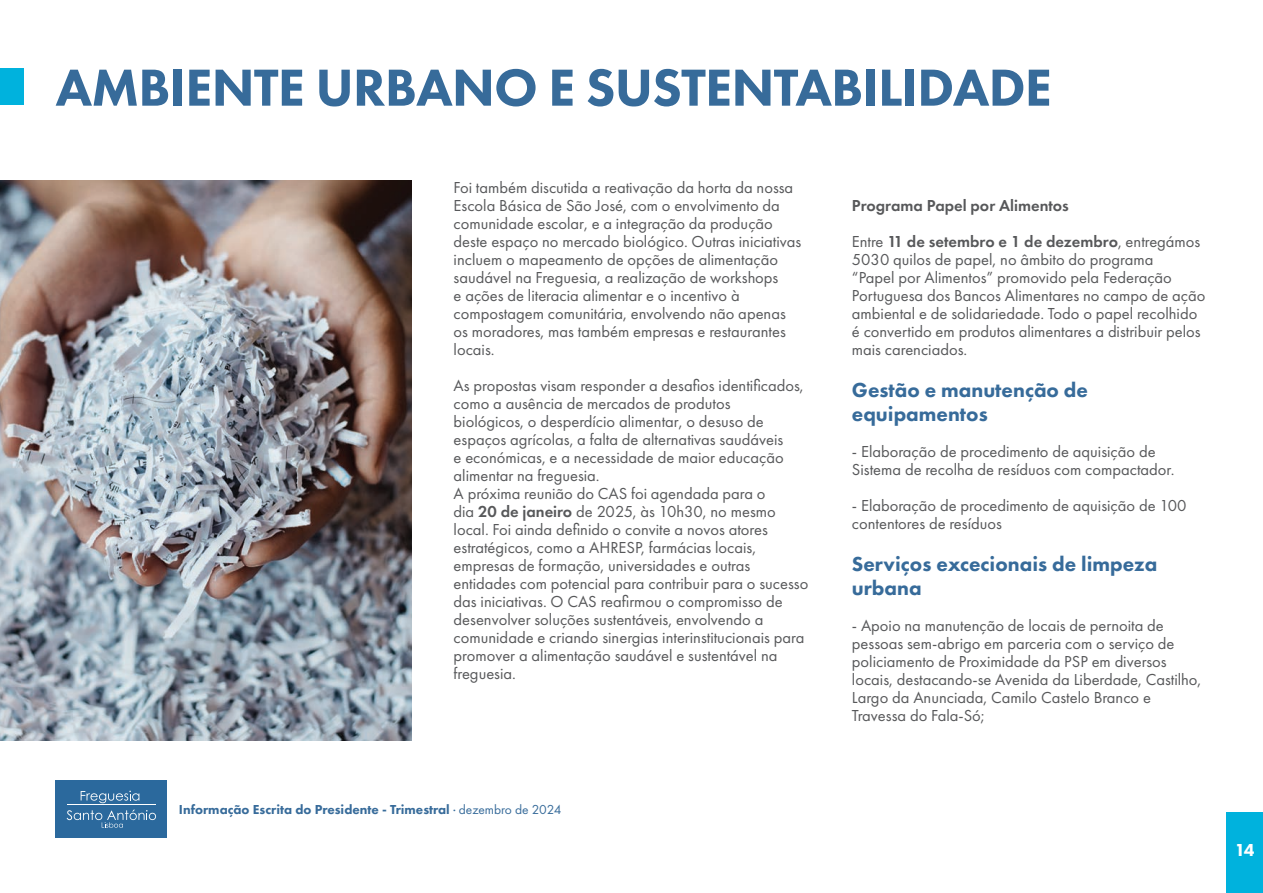
<style>
.page{position:relative;width:1263px;height:893px;background:#fff}
.page>*{position:absolute;margin:0;border:0;box-sizing:border-box;transform-origin:0 0}
.t1{font:800 54px "Futura PT";letter-spacing:-.015em;color:#376b9a}
.t2{font:800 21px/24px "Futura PT";color:#376b9a}
.t3{font:800 18px "Futura PT";color:#fff}
.t4{font:16.5px/18px "Futura PT";color:#57585a}
.t5{font:600 16.5px/36px "Futura PT";color:#57585a}
.t6{font:800 13.5px "Futura PT";color:#376b9a}
.s1{font-weight:600}
.s2{font-weight:400}
</style>
<div class="page">
<img style="left:0;top:181px;width:411px;height:560px">
<div style="left:1227px;top:812px;width:36px;height:81px;background:#00b2dd"></div>
<div style="left:55px;top:781px;width:112px;height:57px;background:#2b699d"></div>
<svg style="left:81px;top:791px;width:58px;height:12px"></svg>
<svg style="left:67px;top:810px;width:89px;height:18px"></svg>
<hr style="left:67px;top:805px;width:89px;height:1px;background:#fff">
<div style="left:0;top:69px;width:24px;height:36px;background:#00b2dd"></div>
<h1 class="t1" style="left:56px;top:54px;width:998px">AMBIENTE URBANO E SUSTENTABILIDADE</h1>
<p class="t4" style="left:454px;top:179px;width:349px">Foi também discutida a reativação da horta da nossa Escola Básica de São José, com o envolvimento da comunidade escolar, e a integração da produção deste espaço no mercado biológico. Outras iniciativas incluem o mapeamento de opções de alimentação saudável na Freguesia, a realização de workshops<br>e ações de literacia alimentar e o incentivo à compostagem comunitária, envolvendo não apenas os moradores, mas também empresas e restaurantes locais.</p>
<p class="t4" style="left:454px;top:377px;width:356px">As propostas visam responder a desafios identificados, como a ausência de mercados de produtos<br>biológicos, o desperdício alimentar, o desuso de espaços agrícolas, a falta de alternativas saudáveis<br>e económicas, e a necessidade de maior educação alimentar na freguesia.<br>A próxima reunião do CAS foi agendada para o<br>dia <span class="s1">20 de janeiro</span> de 2025, às 10h30, no mesmo local. Foi ainda definido o convite a novos atores estratégicos, como a AHRESP, farmácias locais, empresas de formação, universidades e outras entidades com potencial para contribuir para o sucesso das iniciativas. O CAS reafirmou o compromisso de desenvolver soluções sustentáveis, envolvendo a comunidade e criando sinergias interinstitucionais para promover a alimentação saudável e sustentável na freguesia.</p>
<p class="t6" style="left:179px;top:801px;width:384px">Informação Escrita do Presidente - Trimestral <span class="s2">· dezembro de 2024</span></p>
<p class="t5" style="left:852px;top:188px;width:350px">Programa Papel por Alimentos<br><span class="s2">Entre</span> 11 de setembro e 1 de dezembro<span class="s2">, entregámos</span></p>
<p class="t4" style="left:852px;top:251px;width:355px">5030 quilos de papel, no âmbito do programa<br>“Papel por Alimentos” promovido pela Federação Portuguesa dos Bancos Alimentares no campo de ação ambiental e de solidariedade. Todo o papel recolhido é convertido em produtos alimentares a distribuir pelos mais carenciados.</p>
<p class="t2" style="left:852px;top:378px;width:238px">Gestão e manutenção de equipamentos</p>
<p class="t4" style="left:852px;top:443px;width:324px">- Elaboração de procedimento de aquisição de<br>Sistema de recolha de resíduos com compactador.</p>
<p class="t4" style="left:852px;top:497px;width:336px">- Elaboração de procedimento de aquisição de 100 contentores de resíduos</p>
<p class="t2" style="left:852px;top:552px;width:307px">Serviços excecionais de limpeza urbana</p>
<p class="t4" style="left:852px;top:617px;width:351px">- Apoio na manutenção de locais de pernoita de pessoas sem-abrigo em parceria com o serviço de policiamento de Proximidade da PSP em diversos locais, destacando-se Avenida da Liberdade, Castilho, Largo da Anunciada, Camilo Castelo Branco e Travessa do Fala-Só;</p>
<p class="t3" style="left:1235px;top:839px;width:21px">14</p>
</div>
